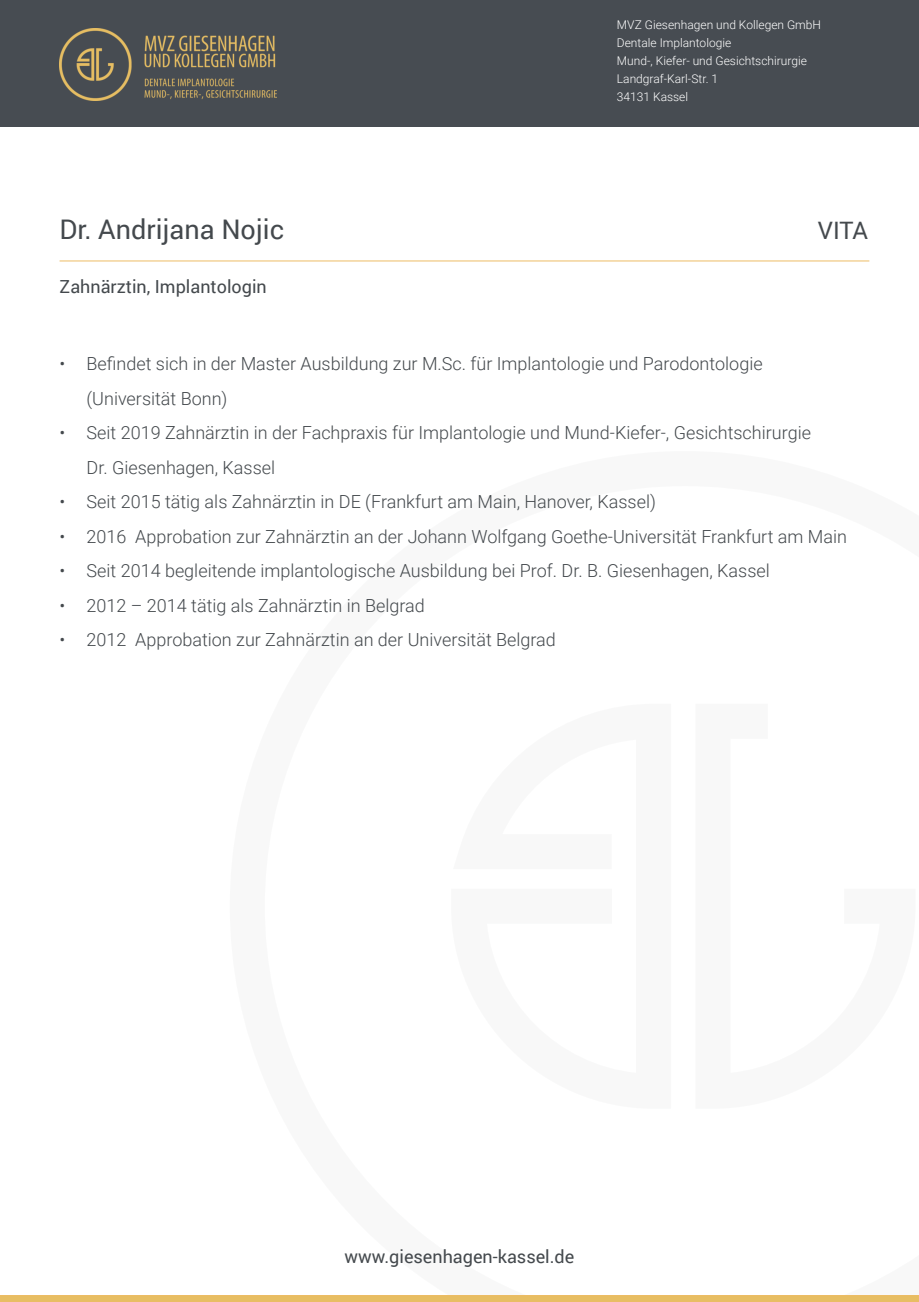
<style>
.page{position:relative;width:919px;height:1302px;background:#fff}
.page>*{position:absolute;margin:0;border:0;box-sizing:border-box;transform-origin:0 0}
.t1{font:27px "Roboto";color:#44494d}
.t2{font:24px "Roboto";color:#44494d}
.t3{font:300 18px/34.5px "Roboto";color:#44494d}
.t4{font:18px "Roboto";color:#44494d}
.t5{font:300 12px "Roboto";color:#fff}
</style>
<div class="page">
<div style="left:0;top:0;width:918px;height:127px;background:#474c52"></div>
<img style="left:60px;top:28px;width:217px;height:73px">
<hr style="left:60px;top:260px;width:809px;height:1px;background:#edbc65">
<div style="left:0;top:1295px;width:918px;height:6px;background:#e7be63"></div>
<p class="t1" style="left:60px;top:210px;width:226px">Dr. Andrijana Nojic</p>
<p class="t4" style="left:60px;top:273px;width:209px">Zahnärztin, Implantologin</p>
<p class="t5" style="left:617px;top:16px;width:206px">MVZ Giesenhagen und Kollegen GmbH</p>
<p class="t5" style="left:617px;top:34px;width:116px">Dentale Implantologie</p>
<p class="t5" style="left:617px;top:52px;width:191px">Mund-, Kiefer- und Gesichtschirurgie</p>
<p class="t5" style="left:617px;top:70px;width:103px">Landgraf-Karl-Str. 1</p>
<p class="t5" style="left:617px;top:88px;width:73px">34131 Kassel</p>
<p class="t2" style="left:817px;top:213px;width:51px">VITA</p>
<p class="t3" style="left:87px;top:346px;width:677px;text-indent:-27px">• Befindet sich in der Master Ausbildung zur M.Sc. für Implantologie und Parodontologie (Universität Bonn)</p>
<p class="t3" style="left:87px;top:415px;width:726px;text-indent:-27px">• Seit 2019 Zahnärztin in der Fachpraxis für Implantologie und Mund-Kiefer-, Gesichtschirurgie<br>Dr. Giesenhagen, Kassel</p>
<p class="t3" style="left:60px;top:484px;width:597px">• Seit 2015 tätig als Zahnärztin in DE (Frankfurt am Main, Hanover, Kassel)</p>
<p class="t3" style="left:60px;top:518px;width:788px">• 2016 Approbation zur Zahnärztin an der Johann Wolfgang Goethe-Universität Frankfurt am Main</p>
<p class="t3" style="left:60px;top:553px;width:711px">• Seit 2014 begleitende implantologische Ausbildung bei Prof. Dr. B. Giesenhagen, Kassel</p>
<p class="t3" style="left:60px;top:587px;width:367px">• 2012 – 2014 tätig als Zahnärztin in Belgrad</p>
<p class="t3" style="left:60px;top:622px;width:498px">• 2012 Approbation zur Zahnärztin an der Universität Belgrad</p>
<p class="t4" style="left:344px;top:1244px;width:231px">www.giesenhagen-kassel.de</p>
</div>
